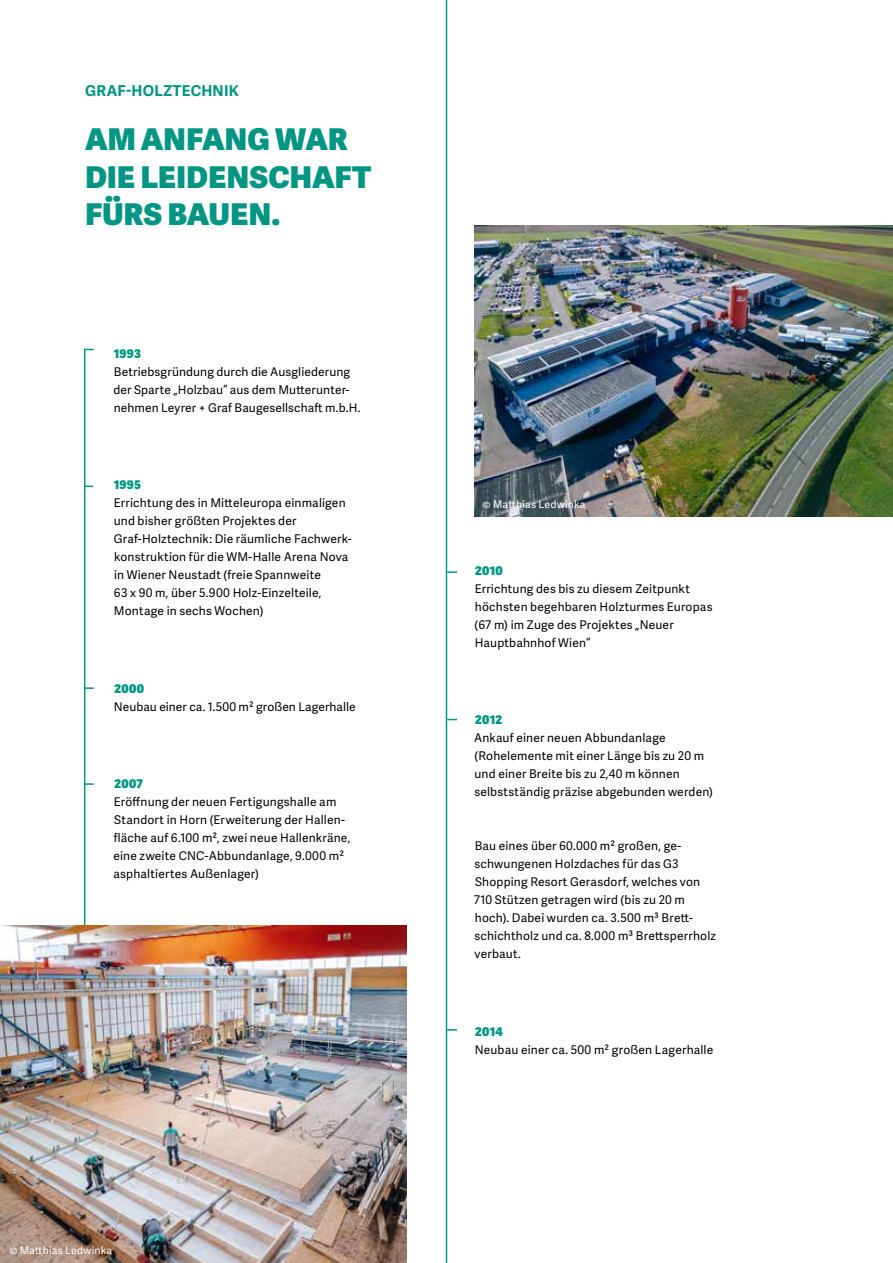
<style>
.page{position:relative;width:893px;height:1263px;background:#fff}
.page>*{position:absolute;margin:0;border:0;box-sizing:border-box;transform-origin:0 0}
.t1{font:800 30px/37.5px "Adelle Sans";letter-spacing:.01em;color:#009683}
.t2{font:700 15px "Adelle Sans";letter-spacing:.015em;color:#009683}
.t3{font:12px/18px "Adelle Sans";letter-spacing:.015em;color:#000}
.t4{font:800 12px "Adelle Sans";letter-spacing:.015em;color:#009683}
.t5{font:10.5px "Adelle Sans";letter-spacing:.015em;color:#fff}
</style>
<div class="page">
<hr style="left:84px;top:349px;width:1px;height:914px;background:#009683">
<hr style="left:446px;top:0;width:1px;height:1263px;background:#009683">
<svg style="left:447px;top:571px;width:10px;height:2px"></svg>
<svg style="left:85px;top:687px;width:9px;height:2px"></svg>
<svg style="left:85px;top:783px;width:9px;height:2px"></svg>
<img style="left:474px;top:225px;width:419px;height:291px">
<img style="left:0;top:926px;width:406px;height:337px">
<p class="t2" style="left:85px;top:82px;width:155px">GRAF-HOLZTECHNIK</p>
<h1 class="t1" style="left:85px;top:121px;width:287px">AM ANFANG WAR<br>DIE LEIDENSCHAFT<br>FÜRS BAUEN.</h1>
<p class="t4" style="left:114px;top:346px;width:29px">1993</p>
<p class="t3" style="left:113px;top:363px;width:248px">Betriebsgründung durch die Ausgliederung der Sparte „Holzbau“ aus dem Mutterunter&shy;nehmen Leyrer + Graf Baugesellschaft m.b.H.</p>
<p class="t4" style="left:114px;top:477px;width:29px">1995</p>
<p class="t3" style="left:114px;top:494px;width:239px">Errichtung des in Mitteleuropa einmaligen und bisher größten Projektes der Graf-Holztechnik: Die räumliche Fachwerk&shy;konstruktion für die WM-Halle Arena Nova in Wiener Neustadt (freie Spannweite<br>63 x 90 m, über 5.900 Holz-Einzelteile, Montage in sechs Wochen)</p>
<p class="t4" style="left:114px;top:681px;width:31px">2000</p>
<p class="t3" style="left:114px;top:698px;width:243px">Neubau einer ca. 1.500 m² großen Lagerhalle</p>
<p class="t4" style="left:114px;top:776px;width:30px">2007</p>
<p class="t3" style="left:113px;top:793px;width:238px">Eröffnung der neuen Fertigungshalle am Standort in Horn (Erweiterung der Hallen&shy;fläche auf 6.100 m², zwei neue Hallenkräne, eine zweite CNC-Abbundanlage, 9.000 m² asphaltiertes Außenlager)</p>
<p class="t5" style="left:9px;top:1244px;width:105px">© Matthias Ledwinka</p>
<p class="t5" style="left:483px;top:498px;width:105px">© Matthias Ledwinka</p>
<p class="t4" style="left:475px;top:563px;width:29px">2010</p>
<p class="t3" style="left:475px;top:580px;width:239px">Errichtung des bis zu diesem Zeitpunkt höchsten begehbaren Holzturmes Europas (67 m) im Zuge des Projektes „Neuer Hauptbahnhof Wien“</p>
<p class="t4" style="left:475px;top:712px;width:29px">2012</p>
<p class="t3" style="left:474px;top:729px;width:241px">Ankauf einer neuen Abbundanlage (Rohelemente mit einer Länge bis zu 20 m und einer Breite bis zu 2,40 m können selbstständig präzise abgebunden werden)</p>
<p class="t3" style="left:474px;top:837px;width:244px">Bau eines über 60.000 m² großen, ge&shy;schwungenen Holzdaches für das G3<br>Shopping Resort Gerasdorf, welches von 710 Stützen getragen wird (bis zu 20 m hoch). Dabei wurden ca. 3.500 m³ Brett&shy;schichtholz und ca. 8.000 m³ Brettsperrholz verbaut.</p>
<p class="t4" style="left:475px;top:1024px;width:29px">2014</p>
<p class="t3" style="left:475px;top:1041px;width:240px">Neubau einer ca. 500 m² großen Lagerhalle</p>
</div>
